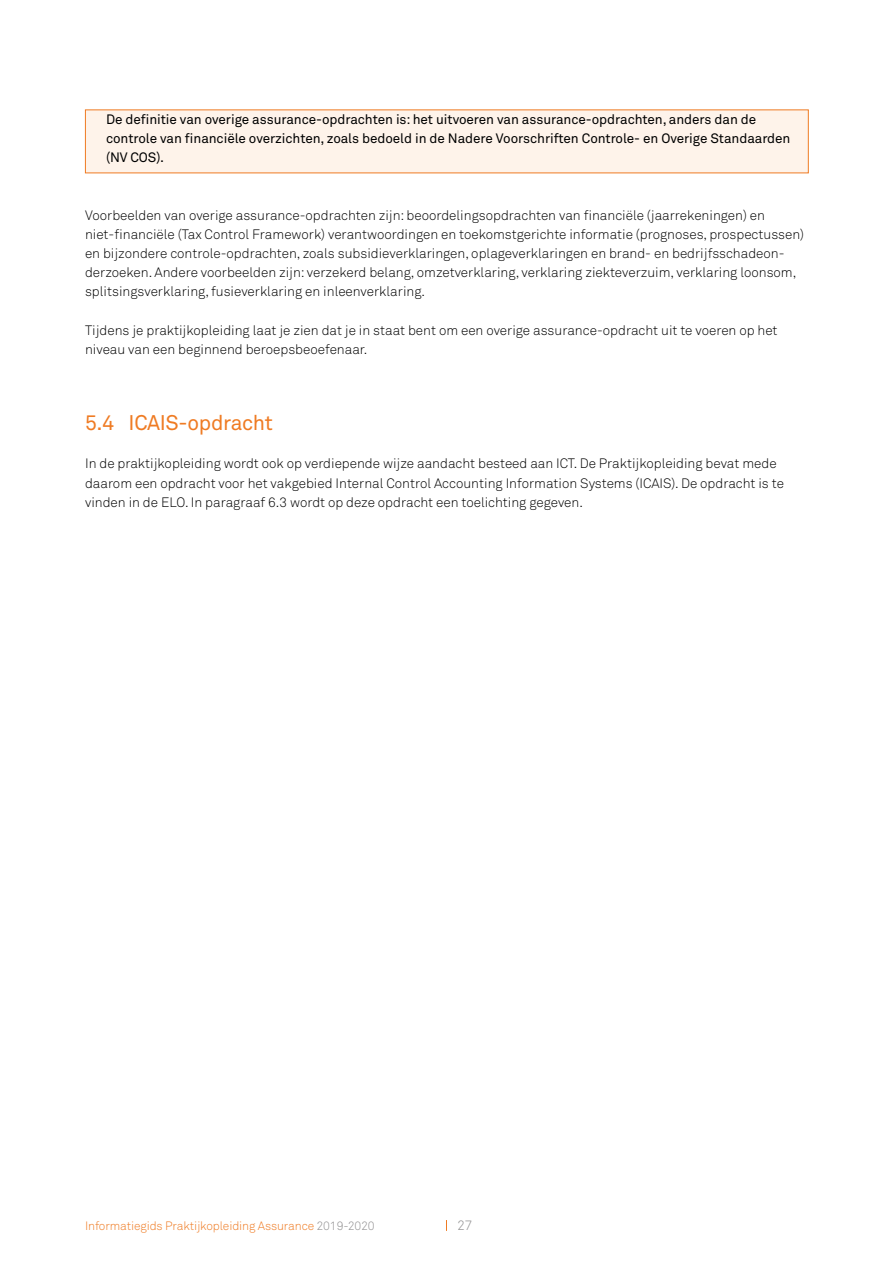
<style>
.page{position:relative;width:893px;height:1263px;background:#fff}
.page>*{position:absolute;margin:0;border:0;box-sizing:border-box;transform-origin:0 0}
.t1{font:21px "Akkurat";letter-spacing:-.015em;color:#ef7b23}
.t2{font:300 13.5px/19.2px "Akkurat";color:#000}
.Alineastijl_2{font:13.5px/19.2px "Akkurat Pro";letter-spacing:-.005em;color:#000}
.t3{font:300 13.5px "Akkurat";color:#8d8c8d}
.t4{font:300 12px "Akkurat";letter-spacing:-.01em;color:#ef7b23}
.s1{color:#8d8c8d}
</style>
<div class="page">
<div style="left:85px;top:109px;width:724px;height:64px;background:#fef3ea"></div>
<p class="Alineastijl_2" style="left:106px;top:110px;width:686px">De definitie van overige assurance-opdrachten is: het uitvoeren van assurance-opdrachten, anders dan de controle van financiële overzichten, zoals bedoeld in de Nadere Voorschriften Controle- en Overige Standaarden (NV COS).</p>
<p class="t2" style="left:85px;top:206px;width:721px">Voorbeelden van overige assurance-opdrachten zijn: beoordelingsopdrachten van financiële (jaarrekeningen) en niet-financiële (Tax Control Framework) verantwoordingen en toekomstgerichte informatie (prognoses, prospectussen) en bijzondere controle-opdrachten, zoals subsidieverklaringen, oplageverklaringen en brand- en bedrijfsschadeon&shy;derzoeken. Andere voorbeelden zijn: verzekerd belang, omzetverklaring, verklaring ziekteverzuim, verklaring loonsom, splitsingsverklaring, fusieverklaring en inleenverklaring.</p>
<p class="t2" style="left:85px;top:320px;width:694px">Tijdens je praktijkopleiding laat je zien dat je in staat bent om een overige assurance-opdracht uit te voeren op het niveau van een beginnend beroepsbeoefenaar.</p>
<p class="t1" style="left:85px;top:410px;width:189px">5.4 ICAIS-opdracht</p>
<p class="t2" style="left:85px;top:454px;width:700px">In de praktijkopleiding wordt ook op verdiepende wijze aandacht besteed aan ICT. De Praktijkopleiding bevat mede daarom een opdracht voor het vakgebied Internal Control Accounting Information Systems (ICAIS). De opdracht is te vinden in de ELO. In paragraaf 6.3 wordt op deze opdracht een toelichting gegeven.</p>
<p class="t4" style="left:85px;top:1218px;width:291px">Informatiegids Praktijkopleiding Assurance <span class="s1">2019-2020</span></p>
<p class="t3" style="left:457px;top:1217px;width:17px">27</p>
</div>
